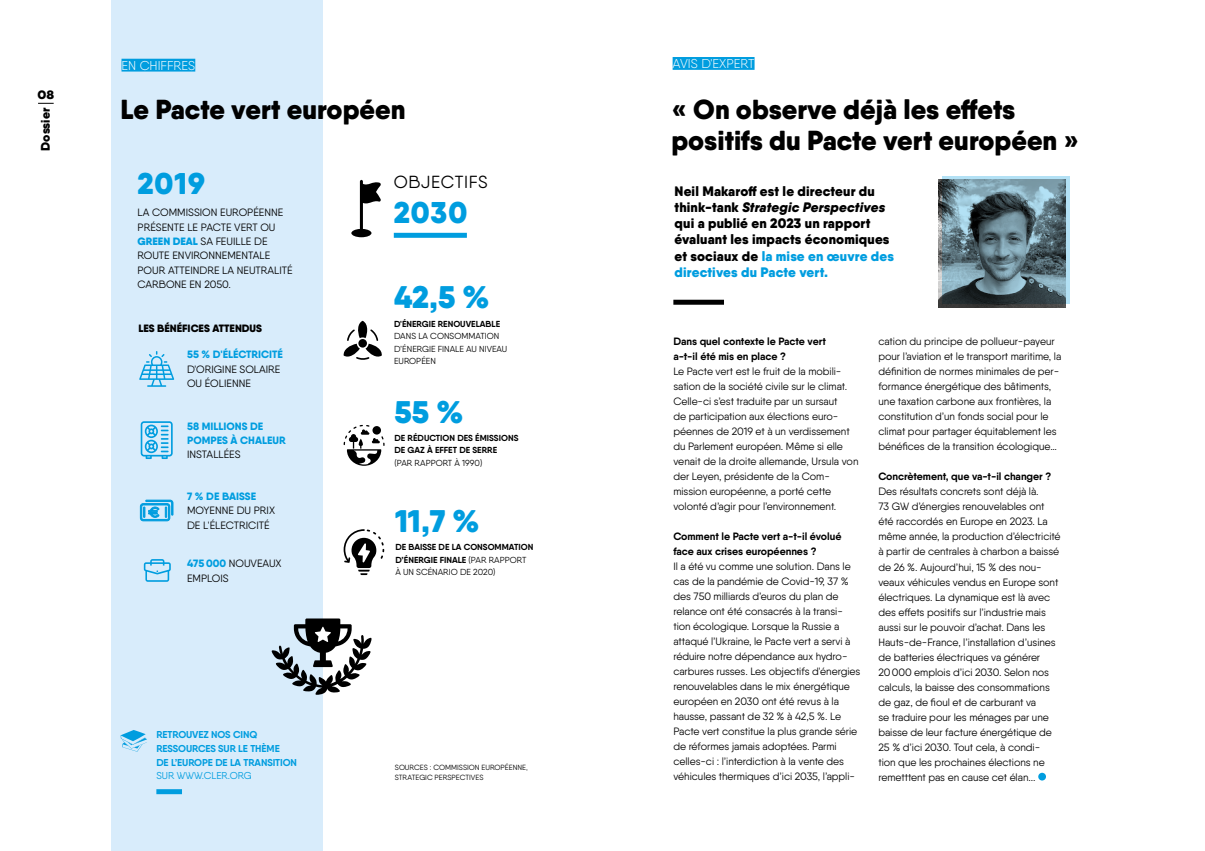
<style>
.page{position:relative;width:1205px;height:851px;background:#fff}
.page>*{position:absolute;margin:0;border:0;box-sizing:border-box;transform-origin:0 0}
.t1{font:900 31.25px "Qanelas Soft";color:#009ddf}
.t2{font:900 30px "Qanelas Soft";letter-spacing:.035em;color:#009ddf}
.t3{font:900 27.5px/31.2px "Qanelas Soft";color:#000}
.t4{font:17.5px "Qanelas Soft";letter-spacing:.04em;color:#000}
.t5{font:900 13.75px/16.2px "Qanelas Soft";letter-spacing:.01em;color:#000}
.t6{font:300 12.88px "Qanelas Soft";color:#fff}
.t7{font:900 12.5px "Qanelas Soft";color:#000}
.t8{font:800 12.5px "Campton";color:#000}
.t9{font:10.62px/15px "Qanelas Soft";letter-spacing:-.005em;color:#000}
.t10{font:700 10.62px/15px "Qanelas Soft";letter-spacing:-.005em;color:#000}
.t11{font:800 10.62px/14.4px "Qanelas Soft";color:#009ddf}
.t12{font:900 10.62px "Qanelas Soft";color:#000}
.t13{font:700 10px/13.8px "Qanelas Soft";letter-spacing:-.01em;color:#009ddf}
.t14{font:10px "Qanelas Soft";color:#009ddf}
.t15{font:700 8.75px/12.5px "Qanelas Soft";color:#000}
.t16{font:8.75px/12.5px "Qanelas Soft";color:#000}
.t17{font:7.5px/10px "Qanelas Soft";color:#000}
.s1{font-weight:900;color:#009ddf}
.s2{font-weight:800;color:#009ddf}
.s3{font-weight:400}
.s4{font-style:italic}
.s5{color:#009ddf}
</style>
<div class="page">
<div style="left:111px;top:0;width:211px;height:850px;background:#d8ecfb"></div>
<svg style="left:38px;top:103px;width:16px;height:1px"></svg>
<div style="left:121px;top:59px;width:74px;height:13px;background:#009ddf"></div>
<svg style="left:121px;top:730px;width:26px;height:21px"></svg>
<div style="left:156px;top:789px;width:26px;height:5px;background:#009ddf"></div>
<div style="left:673px;top:300px;width:51px;height:5px;background:#000"></div>
<div style="left:1038px;top:772px;width:8px;height:8px;background:#009ddf;border-radius:50%"></div>
<img style="left:938px;top:180px;width:128px;height:127px">
<svg style="left:943px;top:176px;width:127px;height:127px;background:#637c87"></svg>
<div style="left:672px;top:57px;width:82px;height:13px;background:#009ddf"></div>
<div style="left:394px;top:233px;width:73px;height:5px;background:#009ddf"></div>
<svg style="left:351px;top:180px;width:30px;height:57px"></svg>
<svg style="left:139px;top:351px;width:35px;height:36px"></svg>
<svg style="left:141px;top:421px;width:32px;height:38px"></svg>
<svg style="left:140px;top:500px;width:33px;height:21px"></svg>
<svg style="left:144px;top:559px;width:27px;height:22px"></svg>
<svg style="left:272px;top:618px;width:100px;height:76px"></svg>
<svg style="left:343px;top:321px;width:39px;height:39px"></svg>
<svg style="left:344px;top:425px;width:41px;height:40px"></svg>
<svg style="left:344px;top:529px;width:40px;height:46px"></svg>
<p class="t8" style="left:38px;top:86px;width:18px">08</p>
<p class="t7" style="left:37px;top:151px;width:45px;rotate:-90deg">Dossier</p>
<p class="t6" style="left:121px;top:58px;width:75px">EN CHIFFRES</p>
<h3 class="t3" style="left:121px;top:93px;width:286px">Le Pacte vert européen</h3>
<h2 class="t2" style="left:137px;top:164px;width:69px">2019</h2>
<p class="t9" style="left:137px;top:205px;width:157px;line-height:14.4px">LA COMMISSION EUROPÉENNE<br>PRÉSENTE LE PACTE VERT OU<br><span class="s1">GREEN DEAL</span> SA FEUILLE DE<br>ROUTE ENVIRONNEMENTALE<br>POUR ATTEINDRE LA NEUTRALITÉ<br>CARBONE EN 2050.</p>
<p class="t12" style="left:138px;top:321px;width:125px">LES BÉNÉFICES ATTENDUS</p>
<p class="t11" style="left:187px;top:347px;width:97px">55 % D'ÉLÉCTRICITÉ</p>
<p class="t9" style="left:187px;top:361px;width:95px;line-height:14.4px">D'ORIGINE SOLAIRE<br>OU ÉOLIENNE</p>
<p class="t11" style="left:187px;top:418px;width:100px">58 MILLIONS DE<br>POMPES À CHALEUR</p>
<p class="t9" style="left:187px;top:447px;width:55px">INSTALLÉES</p>
<p class="t11" style="left:187px;top:489px;width:71px">7 % DE BAISSE</p>
<p class="t9" style="left:187px;top:503px;width:90px;line-height:14.4px">MOYENNE DU PRIX<br>DE L'ÉLECTRICITÉ</p>
<p class="t9" style="left:187px;top:556px;width:96px;line-height:14.4px"><span class="s2">475 000</span> NOUVEAUX<br>EMPLOIS</p>
<p class="t13" style="left:156px;top:727px;width:142px">RETROUVEZ NOS CINQ<br>RESSOURCES SUR LE THÈME<br>DE L’EUROPE DE LA TRANSITION</p>
<p class="t14" style="left:156px;top:769px;width:97px">SUR WWW.CLER.ORG</p>
<h3 class="t4" style="left:394px;top:171px;width:96px">OBJECTIFS</h3>
<h2 class="t2" style="left:394px;top:193px;width:75px">2030</h2>
<h1 class="t1" style="left:394px;top:276px;width:97px">42,5 %</h1>
<p class="t15" style="left:394px;top:317px;width:108px">D'ÉNERGIE RENOUVELABLE</p>
<p class="t16" style="left:394px;top:329px;width:115px">DANS LA CONSOMMATION<br>D’ÉNERGIE FINALE AU NIVEAU<br>EUROPÉEN</p>
<h1 class="t1" style="left:394px;top:391px;width:70px">55%</h1>
<p class="t15" style="left:394px;top:431px;width:125px">DE RÉDUCTION DES ÉMISSIONS<br>DE GAZ À EFFET DE SERRE</p>
<p class="t16" style="left:394px;top:456px;width:89px">(PAR RAPPORT À 1990)</p>
<h1 class="t1" style="left:395px;top:500px;width:85px">11,7 %</h1>
<p class="t15" style="left:395px;top:540px;width:139px">DE BAISSE DE LA CONSOMMATION<br>D’ÉNERGIE FINALE <span class="s3">(PAR RAPPORT<br>À UN SCÉNARIO DE 2020)</span></p>
<p class="t17" style="left:395px;top:762px;width:134px">SOURCES : COMMISSION EUROPÉENNE,<br>STRATEGIC PERSPECTIVES</p>
<p class="t6" style="left:672px;top:56px;width:83px">AVIS D'EXPERT</p>
<h3 class="t3" style="left:671px;top:93px;width:409px">« On observe déjà les effets positifs du Pacte vert européen »</h3>
<p class="t5" style="left:674px;top:182px;width:221px">Neil Makaroff est le directeur du think-tank <span class="s4">Strategic Perspectives </span>qui a publié en 2023 un rapport évaluant les impacts économiques et sociaux de <span class="s5">la mise en œuvre des directives du Pacte vert.</span></p>
<p class="t10" style="left:673px;top:333px;width:154px">Dans quel contexte le Pacte vert a-t-il été mis en place ?</p>
<p class="t9" style="left:673px;top:363px;width:187px">Le Pacte vert est le fruit de la mobili&shy;sation de la société civile sur le climat.<br>Celle-ci s’est traduite par un sursaut<br>de participation aux élections euro&shy;péennes de 2019 et à un verdissement du Parlement européen. Même si elle venait de la droite allemande, Ursula von der Leyen, présidente de la Com&shy;mission européenne, a porté cette volonté d’agir pour l’environnement.</p>
<p class="t10" style="left:673px;top:528px;width:170px">Comment le Pacte vert a-t-il évolué face aux crises européennes ?</p>
<p class="t9" style="left:673px;top:558px;width:188px">Il a été vu comme une solution. Dans le cas de la pandémie de Covid-19, 37 % des 750 milliards d’euros du plan de relance ont été consacrés à la transi&shy;tion écologique. Lorsque la Russie a attaqué l’Ukraine, le Pacte vert a servi à réduire notre dépendance aux hydro&shy;carbures russes. Les objectifs d'énergies renouvelables dans le mix énergétique européen en 2030 ont été revus à la hausse, passant de 32 % à 42,5 %. Le Pacte vert constitue la plus grande série de réformes jamais adoptées. Parmi celles-ci : l’interdiction à la vente des véhicules thermiques d’ici 2035, l’appli-</p>
<p class="t9" style="left:878px;top:334px;width:184px">cation du principe de pollueur-payeur pour l’aviation et le transport maritime, la définition de normes minimales de per&shy;formance énergétique des bâtiments, une taxation carbone aux frontières, la constitution d’un fonds social pour le climat pour partager équitablement les bénéfices de la transition écologique…</p>
<p class="t10" style="left:878px;top:469px;width:174px">Concrètement, que va-t-il changer ?</p>
<p class="t9" style="left:878px;top:484px;width:184px">Des résultats concrets sont déjà là.<br>73 GW d’énergies renouvelables ont été raccordés en Europe en 2023. La même année, la production d’électricité à partir de centrales à charbon a baissé de 26 %. Aujourd’hui, 15 % des nou&shy;veaux véhicules vendus en Europe sont électriques. La dynamique est là avec des effets positifs sur l’industrie mais aussi sur le pouvoir d’achat. Dans les Hauts-de-France, l’installation d’usines de batteries électriques va générer 20000 emplois d’ici 2030. Selon nos calculs, la baisse des consommations de gaz, de fioul et de carburant va<br>se traduire pour les ménages par une baisse de leur facture énergétique de 25 % d’ici 2030. Tout cela, à condi-<br>tion que les prochaines élections ne remetttent pas en cause cet élan...</p>
</div>
